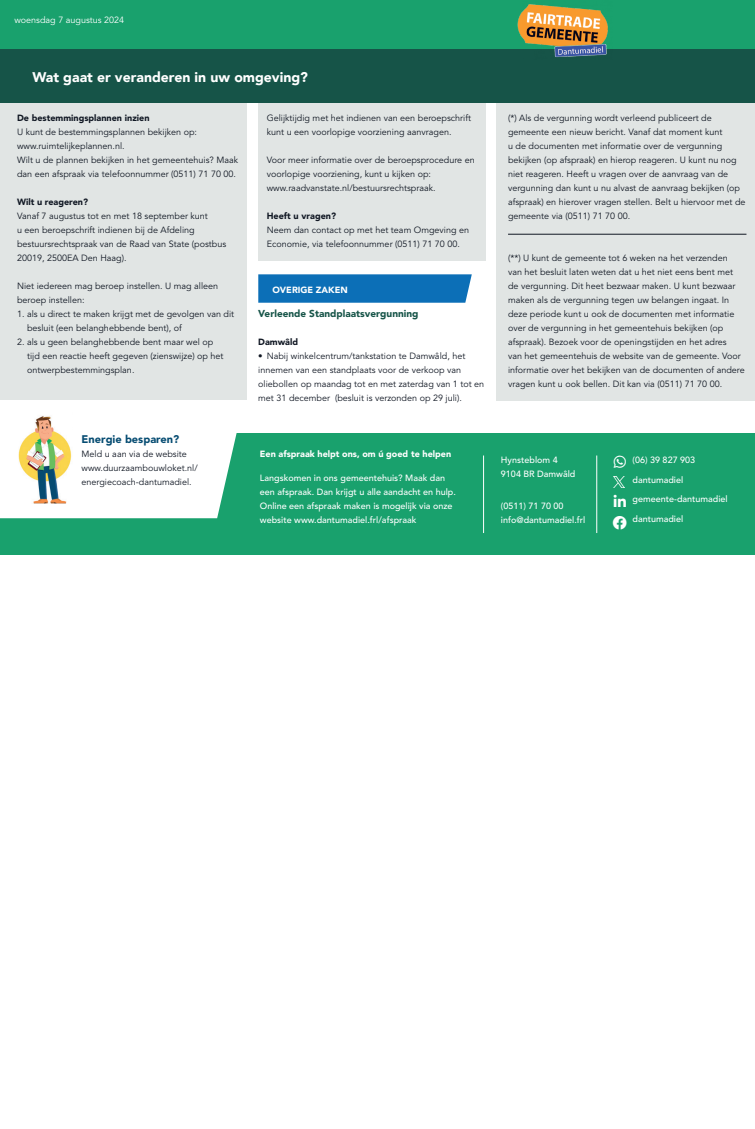
<style>
.page{position:relative;width:755px;height:1129px;background:#fff}
.page>*{position:absolute;margin:0;border:0;box-sizing:border-box;transform-origin:0 0}
.t1{font:900 14px "Avenir";color:#fff}
.t2{font:900 11px "Avenir LT Std";color:#064c72}
.t3{font:900 10px "Avenir LT Std";color:#165448}
.t4{font:9px/14px "Avenir LT Std";color:#101723}
.t5{font:500 9px/14px "Avenir LT Std";color:#fff}
.t6{font:900 9px "Avenir LT Std";color:#101723}
.t7{font:900 9px "Avenir LT Std";color:#fff}
.t8{font:9px "Avenir LT Std";color:#fff}
.t9{font:900 9px "Avenir";color:#fff}
</style>
<div class="page">
<div style="left:0;top:102px;width:247px;height:298px;background:#e1e5e4"></div>
<div style="left:258px;top:102px;width:227px;height:159px;background:#e1e5e4"></div>
<div style="left:496px;top:102px;width:258px;height:299px;background:#e1e5e4"></div>
<hr style="left:507px;top:234px;width:239px;height:1px;background:#101723">
<div style="left:0;top:0;width:754px;height:49px;background:#19a16d"></div>
<div style="left:0;top:49px;width:754px;height:53px;background:#165448"></div>
<div style="left:0;top:433px;width:754px;height:121px;background:#19a16d"></div>
<div style="left:0;top:433px;width:237px;height:85px;background:#fff"></div>
<svg style="left:613px;top:476px;width:11px;height:12px"></svg>
<hr style="left:596px;top:455px;width:1px;height:78px;background:#fff">
<hr style="left:483px;top:455px;width:1px;height:78px;background:#fff">
<img style="left:18px;top:416px;width:54px;height:88px">
<img style="left:517px;top:4px;width:91px;height:53px">
<svg style="left:258px;top:274px;width:213px;height:29px"></svg>
<p class="t8" style="left:14px;top:15px;width:111px">woensdag 7 augustus 2024</p>
<h1 class="t1" style="left:32px;top:65px;width:277px">Wat gaat er veranderen in uw omgeving?</h1>
<p class="t6" style="left:17px;top:112px;width:134px">De bestemmingsplannen inzien</p>
<p class="t4" style="left:17px;top:125px;width:222px">U kunt de bestemmingsplannen bekijken op: www.ruimtelijkeplannen.nl.<br>Wilt u de plannen bekijken in het gemeentehuis? Maak dan een afspraak via telefoonnummer (0511) 71 70 00.</p>
<p class="t6" style="left:17px;top:196px;width:73px">Wilt u reageren?</p>
<p class="t4" style="left:17px;top:209px;width:211px">Vanaf 7 augustus tot en met 18 september kunt<br>u een beroepschrift indienen bij de Afdeling bestuursrechtspraak van de Raad van State (postbus 20019, 2500EA Den Haag).</p>
<p class="t4" style="left:17px;top:279px;width:203px">Niet iedereen mag beroep instellen. U mag alleen beroep instellen:</p>
<p class="t4" style="left:27px;top:307px;width:208px;text-indent:-10px">1. als u direct te maken krijgt met de gevolgen van dit besluit (een belanghebbende bent), of</p>
<p class="t4" style="left:27px;top:335px;width:198px;text-indent:-10px">2. als u geen belanghebbende bent maar wel op tijd een reactie heeft gegeven (zienswijze) op het ontwerpbestemmingsplan.</p>
<p class="t2" style="left:81px;top:432px;width:99px">Energie besparen?</p>
<p class="t4" style="left:81px;top:447px;width:118px">Meld u aan via de website www.duurzaambouwloket.nl/ energiecoach-dantumadiel.</p>
<p class="t4" style="left:266px;top:111px;width:205px">Gelijktijdig met het indienen van een beroepschrift kunt u een voorlopige voorziening aanvragen.</p>
<p class="t4" style="left:266px;top:153px;width:209px">Voor meer informatie over de beroepsprocedure en voorlopige voorziening, kunt u kijken op: www.raadvanstate.nl/bestuursrechtspraak.</p>
<p class="t6" style="left:266px;top:210px;width:71px">Heeft u vragen?</p>
<p class="t4" style="left:266px;top:223px;width:204px">Neem dan contact op met het team Omgeving en<br>Economie, via telefoonnummer (0511) 71 70 00.</p>
<p class="t9" style="left:272px;top:282px;width:77px">OVERIGE ZAKEN</p>
<p class="t3" style="left:258px;top:307px;width:162px">Verleende Standplaatsvergunning</p>
<p class="t6" style="left:258px;top:336px;width:41px">Damwâld</p>
<p class="t4" style="left:258px;top:349px;width:227px">• Nabij winkelcentrum/tankstation te Damwâld, het innemen van een standplaats voor de verkoop van oliebollen op maandag tot en met zaterdag van 1 tot en met 31 december (besluit is verzonden op 29 juli).</p>
<p class="t7" style="left:260px;top:448px;width:193px">Een afspraak helpt ons, om ú goed te helpen</p>
<p class="t5" style="left:260px;top:471px;width:197px">Langskomen in ons gemeentehuis? Maak dan een afspraak. Dan krijgt u alle aandacht en hulp.<br>Online een afspraak maken is mogelijk via onze website www.dantumadiel.frl/afspraak</p>
<p class="t4" style="left:507px;top:111px;width:239px">(*) Als de vergunning wordt verleend publiceert de gemeente een nieuw bericht. Vanaf dat moment kunt<br>u de documenten met informatie over de vergunning bekijken (op afspraak) en hierop reageren. U kunt nu nog niet reageren. Heeft u vragen over de aanvraag van de vergunning dan kunt u nu alvast de aanvraag bekijken (op afspraak) en hierover vragen stellen. Belt u hiervoor met de gemeente via (0511) 71 70 00.</p>
<p class="t4" style="left:507px;top:251px;width:238px">(**) U kunt de gemeente tot 6 weken na het verzenden<br>van het besluit laten weten dat u het niet eens bent met de vergunning. Dit heet bezwaar maken. U kunt bezwaar maken als de vergunning tegen uw belangen ingaat. In deze periode kunt u ook de documenten met informatie over de vergunning in het gemeentehuis bekijken (op afspraak). Bezoek voor de openingstijden en het adres<br>van het gemeentehuis de website van de gemeente. Voor informatie over het bekijken van de documenten of andere vragen kunt u ook bellen. Dit kan via (0511) 71 70 00.</p>
<p class="t5" style="left:500px;top:453px;width:76px">Hynsteblom 4<br>9104 BR Damwâld</p>
<p class="t5" style="left:500px;top:499px;width:86px">(0511) 71 70 00 info@dantumadiel.frl</p>
<p class="t5" style="left:632px;top:453px;width:64px">(06) 39 827 903</p>
<p class="t5" style="left:632px;top:492px;width:97px">gemeente-dantumadiel</p>
<p class="t5" style="left:632px;top:472px;width:52px">dantumadiel</p>
<p class="t5" style="left:632px;top:512px;width:52px">dantumadiel</p>
</div>
